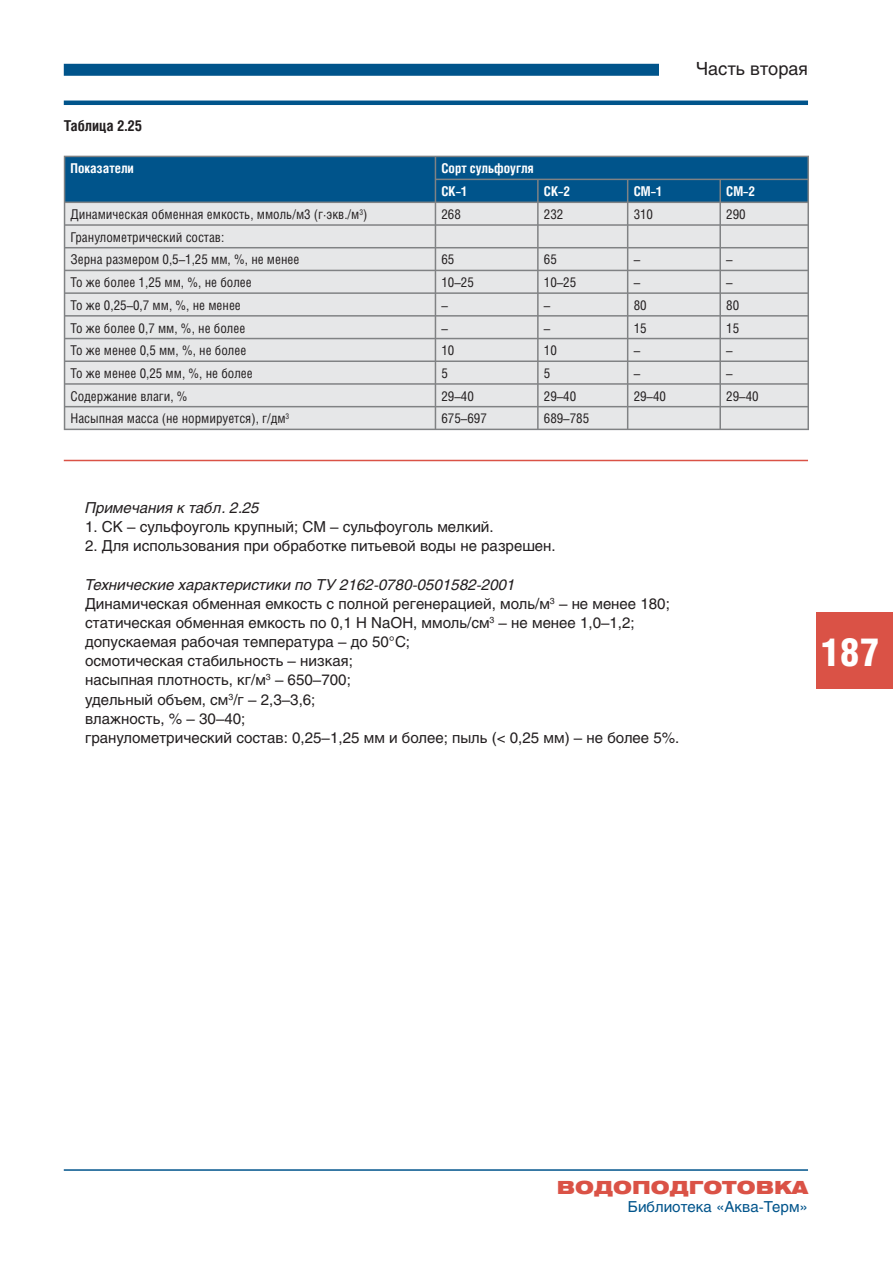
<style>
.page{position:relative;width:893px;height:1263px;background:#fff}
.page>*{position:absolute;margin:0;border:0;box-sizing:border-box;transform-origin:0 0}
.t1{font:900 39px "Helios Cond";color:#fff}
.t2{font:900 18px "Helios Ext";color:#da5246}
.t3{font:18px "Helios";color:#231f20}
.t4{font:15px/19.2px "Helios";color:#231f20}
.t5{font:15px "Helios";color:#00548b}
.t6{font:italic 15px "Helios";color:#231f20}
.t7{font:700 15px "Helios Cond";color:#231f20}
.t8{font:13.5px/22.6px "Helios Cond";color:#231f20}
.t9{font:700 13.5px/23px "Helios Cond";color:#fff}
.s1{font-style:italic}
</style>
<div class="page">
<div style="left:816px;top:612px;width:77px;height:76px;background:#da5246"></div>
<hr style="left:64px;top:1169px;width:744px;height:2px;background:#00548b">
<div style="left:64px;top:64px;width:744px;height:12px;background:#00548b"></div>
<div style="left:659px;top:55px;width:149px;height:26px;background:#fff"></div>
<hr style="left:64px;top:101px;width:744px;height:4px;background:#00548b">
<hr style="left:538px;top:156px;width:271px;height:1px;background:#808284">
<hr style="left:807px;top:157px;width:2px;height:22px;background:#808284">
<hr style="left:720px;top:179px;width:89px;height:1px;background:#808284">
<hr style="left:807px;top:180px;width:2px;height:22px;background:#808284">
<hr style="left:720px;top:202px;width:89px;height:1px;background:#808284">
<hr style="left:807px;top:203px;width:2px;height:21px;background:#808284">
<hr style="left:720px;top:224px;width:89px;height:2px;background:#808284">
<hr style="left:807px;top:226px;width:2px;height:21px;background:#808284">
<hr style="left:720px;top:247px;width:89px;height:1px;background:#808284">
<hr style="left:807px;top:248px;width:2px;height:22px;background:#808284">
<hr style="left:720px;top:270px;width:89px;height:1px;background:#808284">
<hr style="left:807px;top:271px;width:2px;height:21px;background:#808284">
<hr style="left:720px;top:292px;width:89px;height:2px;background:#808284">
<hr style="left:807px;top:294px;width:2px;height:21px;background:#808284">
<hr style="left:720px;top:315px;width:89px;height:2px;background:#808284">
<hr style="left:807px;top:317px;width:2px;height:21px;background:#808284">
<hr style="left:720px;top:338px;width:89px;height:1px;background:#808284">
<hr style="left:807px;top:339px;width:2px;height:22px;background:#808284">
<hr style="left:720px;top:361px;width:89px;height:1px;background:#808284">
<hr style="left:807px;top:362px;width:2px;height:21px;background:#808284">
<hr style="left:720px;top:383px;width:89px;height:2px;background:#808284">
<hr style="left:807px;top:385px;width:2px;height:21px;background:#808284">
<svg style="left:64px;top:156px;width:744px;height:273px;background:#bac8d1"></svg>
<hr style="left:720px;top:406px;width:89px;height:1px;background:#808284">
<hr style="left:719px;top:407px;width:2px;height:22px;background:#808284">
<hr style="left:807px;top:407px;width:2px;height:22px;background:#808284">
<hr style="left:64px;top:429px;width:656px;height:1px;background:#808284">
<hr style="left:720px;top:429px;width:89px;height:1px;background:#808284">
<hr style="left:64px;top:460px;width:744px;height:1px;background:#da5246">
<p class="t3" style="left:696px;top:62px;width:114px">Часть вторая</p>
<p class="t7" style="left:64px;top:119px;width:80px">Таблица 2.25</p>
<p class="t9" style="left:71px;top:158px;width:65px">Показатели</p>
<p class="t9" style="left:441px;top:158px;width:94px">Сорт сульфоугля<br>СК–1</p>
<p class="t9" style="left:544px;top:181px;width:28px">СК–2</p>
<p class="t9" style="left:634px;top:181px;width:30px">СМ–1</p>
<p class="t9" style="left:726px;top:181px;width:31px">СМ–2</p>
<p class="t8" style="left:71px;top:204px;width:298px">Динамическая обменная емкость, ммоль/м3 (г·экв./м<sup>3</sup>)</p>
<p class="t8" style="left:441px;top:204px;width:21px">268</p>
<p class="t8" style="left:544px;top:204px;width:21px">232</p>
<p class="t8" style="left:634px;top:204px;width:21px">310</p>
<p class="t8" style="left:726px;top:204px;width:21px">290</p>
<p class="t8" style="left:71px;top:227px;width:230px">Гранулометрический состав:<br>Зерна размером 0,5–1,25 мм, %, не менее</p>
<p class="t8" style="left:441px;top:250px;width:14px">65</p>
<p class="t8" style="left:544px;top:250px;width:14px">65</p>
<p class="t8" style="left:634px;top:250px;width:8px">–</p>
<p class="t8" style="left:726px;top:250px;width:8px">–</p>
<p class="t8" style="left:71px;top:272px;width:183px">То же более 1,25 мм, %, не более</p>
<p class="t8" style="left:441px;top:272px;width:34px">10–25</p>
<p class="t8" style="left:544px;top:272px;width:34px">10–25</p>
<p class="t8" style="left:634px;top:272px;width:8px">–</p>
<p class="t8" style="left:726px;top:272px;width:8px">–</p>
<p class="t8" style="left:71px;top:295px;width:172px">То же 0,25–0,7 мм, %, не менее</p>
<p class="t8" style="left:441px;top:295px;width:8px">–</p>
<p class="t8" style="left:544px;top:295px;width:8px">–</p>
<p class="t8" style="left:634px;top:295px;width:14px">80</p>
<p class="t8" style="left:726px;top:295px;width:14px">80</p>
<p class="t8" style="left:71px;top:318px;width:176px">То же более 0,7 мм, %, не более</p>
<p class="t8" style="left:441px;top:318px;width:8px">–</p>
<p class="t8" style="left:544px;top:318px;width:8px">–</p>
<p class="t8" style="left:634px;top:318px;width:14px">15</p>
<p class="t8" style="left:726px;top:318px;width:14px">15</p>
<p class="t8" style="left:71px;top:341px;width:177px">То же менее 0,5 мм, %, не более</p>
<p class="t8" style="left:441px;top:341px;width:14px">10</p>
<p class="t8" style="left:544px;top:341px;width:14px">10</p>
<p class="t8" style="left:634px;top:341px;width:8px">–</p>
<p class="t8" style="left:726px;top:341px;width:8px">–</p>
<p class="t8" style="left:71px;top:363px;width:184px">То же менее 0,25 мм, %, не более</p>
<p class="t8" style="left:441px;top:363px;width:8px">5</p>
<p class="t8" style="left:544px;top:363px;width:8px">5</p>
<p class="t8" style="left:634px;top:363px;width:8px">–</p>
<p class="t8" style="left:726px;top:363px;width:8px">–</p>
<p class="t8" style="left:71px;top:386px;width:119px">Содержание влаги, %</p>
<p class="t8" style="left:441px;top:386px;width:34px">29–40</p>
<p class="t8" style="left:544px;top:386px;width:34px">29–40</p>
<p class="t8" style="left:634px;top:386px;width:34px">29–40</p>
<p class="t8" style="left:726px;top:386px;width:34px">29–40</p>
<p class="t8" style="left:71px;top:409px;width:220px">Насыпная масса (не нормируется), г/дм<sup>3</sup></p>
<p class="t8" style="left:441px;top:409px;width:47px">675–697</p>
<p class="t8" style="left:544px;top:409px;width:47px">689–785</p>
<p class="t6" style="left:85px;top:502px;width:176px">Примечания к табл. 2.25</p>
<p class="t4" style="left:85px;top:519px;width:410px">1. СК – сульфоуголь крупный; СМ – сульфоуголь мелкий.</p>
<p class="t4" style="left:85px;top:538px;width:472px">2. Для использования при обработке питьевой воды не разрешен.</p>
<p class="t4" style="left:85px;top:576px;width:596px"><span class="s1">Технические характеристики по ТУ 2162-0780-0501582-2001<br></span>Динамическая обменная емкость с полной регенерацией, моль/м<sup>3</sup> – не менее 180; статическая обменная емкость по 0,1 Н NaOH, ммоль/см<sup>3</sup> – не менее 1,0–1,2; допускаемая рабочая температура – до 50°С;<br>осмотическая стабильность – низкая;<br>насыпная плотность, кг/м<sup>3</sup> – 650–700;<br>удельный объем, см<sup>3</sup>/г – 2,3–3,6;<br>влажность, % – 30–40;<br>гранулометрический состав: 0,25–1,25 мм и более; пыль (&lt; 0,25 мм) – не более 5%.</p>
<h1 class="t1" style="left:821px;top:637px;width:60px">187</h1>
<p class="t2" style="left:557px;top:1180px;width:253px">ВОДОПОДГОТОВКА</p>
<p class="t5" style="left:628px;top:1201px;width:182px">Библиотека «Аква-Терм»</p>
</div>
